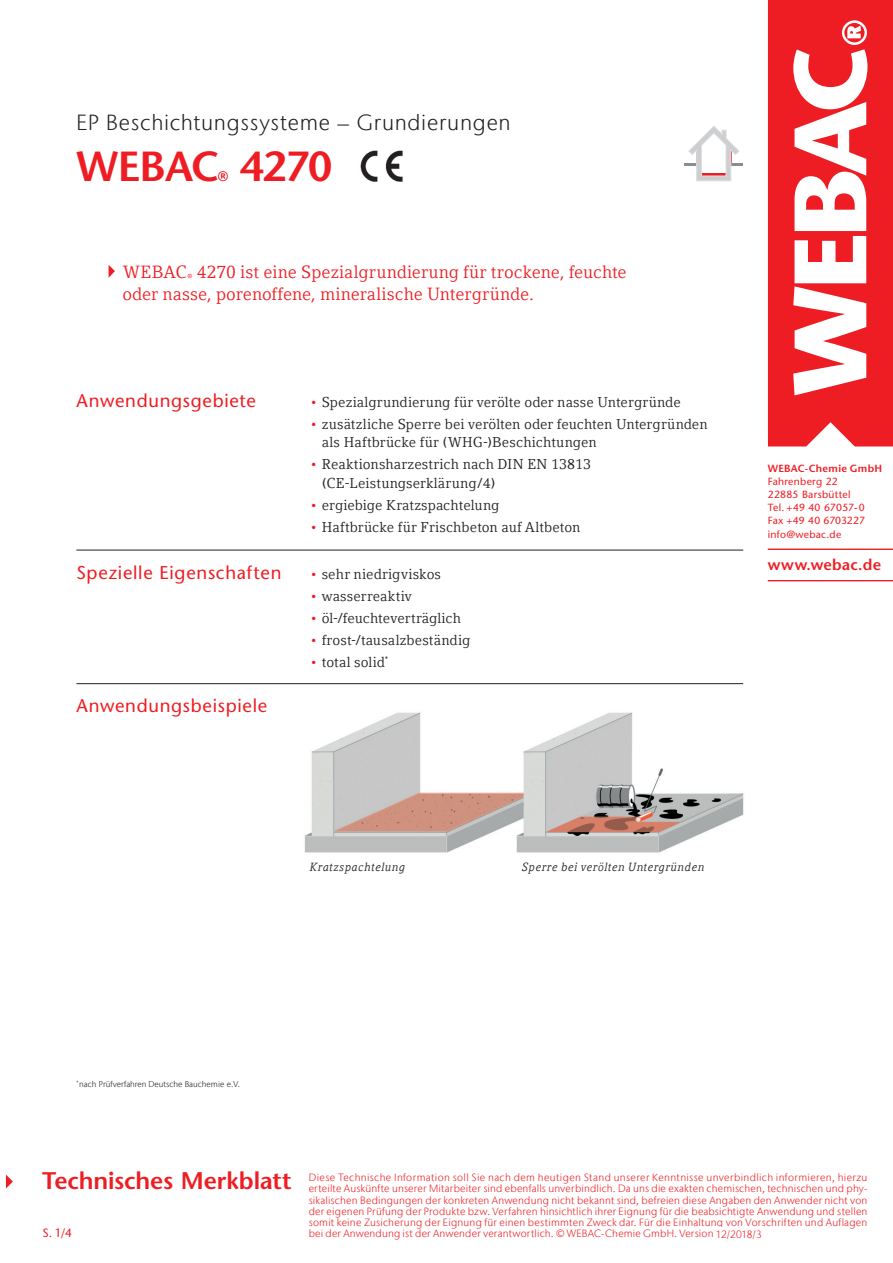
<style>
.page{position:relative;width:893px;height:1263px;background:#fff}
.page>*{position:absolute;margin:0;border:0;box-sizing:border-box;transform-origin:0 0}
.t1{font:600 42px "Stone Sans";letter-spacing:-.02em;color:#ee1d23}
.t2{font:600 24px "Stone Sans";letter-spacing:-.005em;color:#ee1d23}
.t3{font:300 21.9px "Stone Sans IIITC Com";letter-spacing:.03em;color:#231f20}
.t4{font:18.45px "Stone Sans";letter-spacing:.04em;color:#ee1d23}
.t5{font:17.7px/22.6px "Compatil Letter LT Com";color:#ee1d23}
.t6{font:600 15.45px "Stone Sans";letter-spacing:.02em;color:#ee1d23}
.t7{font:14.25px/18.5px "Compatil Letter LT Com";letter-spacing:.005em;color:#231f20}
.t8{font:600 13.8px "Stone Sans";color:#ee1d23}
.t9{font:12px "Stone Sans";color:#ee1d23}
.t10{font:italic 11.7px "Compatil Letter LT Com";letter-spacing:.035em;color:#231f20}
.t11{font:300 10.5px/11.2px "Stone Sans IIITC Com";letter-spacing:.015em;color:#ee1d23;text-align:justify}
.t12{font:10.35px/13.2px "Stone Sans";letter-spacing:.025em;color:#ee1d23}
.t13{font:600 10.35px "Stone Sans";letter-spacing:.025em;color:#ee1d23}
.t14{font:300 8.4px "Stone Sans IIITC Com";color:#231f20}
.t15{font:italic 5.85px "Compatil Letter LT Com";color:#ee1d23}
.s1{color:#ee1d23}
</style>
<div class="page">
<img style="left:76px;top:85px;width:755px;height:768px">
<svg style="left:109px;top:265px;width:6px;height:13px"></svg>
<img style="left:360px;top:151px;width:45px;height:30px">
<svg style="left:684px;top:126px;width:59px;height:55px"></svg>
<hr style="left:76px;top:550px;width:667px;height:1px;background:#231f20">
<hr style="left:76px;top:683px;width:667px;height:1px;background:#231f20">
<hr style="left:768px;top:580px;width:125px;height:1px;background:#ee1d23">
<hr style="left:768px;top:549px;width:125px;height:1px;background:#ee1d23">
<svg style="left:6px;top:1174px;width:7px;height:14px"></svg>
<svg style="left:768px;top:0;width:125px;height:446px;fill:#ee1d23"></svg>
<h3 class="t3" style="left:76px;top:109px;width:436px">EP Beschichtungssysteme – Grundierungen</h3>
<h1 class="t1" style="left:76px;top:141px;width:145px">WEBAC</h1>
<h1 class="t1" style="left:239px;top:141px;width:94px">4270</h1>
<h3 class="t8" style="left:218px;top:168px;width:12px">®</h3>
<h3 class="t5" style="left:123px;top:260px;width:506px;text-indent:74px">4270 ist eine Spezialgrundierung für trockene, feuchte oder nasse, porenoffene, mineralische Untergründe.</h3>
<h3 class="t5" style="left:123px;top:260px;width:65px">WEBAC</h3>
<p class="t15" style="left:188px;top:272px;width:6px">®</p>
<h3 class="t4" style="left:76px;top:389px;width:181px">Anwendungsgebiete</h3>
<h3 class="t7" style="left:310px;top:393px;width:372px"><span class="s1">•</span> Spezialgrundierung für verölte oder nasse Untergründe</h3>
<h3 class="t7" style="left:322px;top:415px;width:387px;text-indent:-12px"><span class="s1">•</span> zusätzliche Sperre bei verölten oder feuchten Untergründen als Haftbrücke für (WHG-)Beschichtungen</h3>
<h3 class="t7" style="left:322px;top:455px;width:271px;text-indent:-12px"><span class="s1">•</span> Reaktionsharzestrich nach DIN EN 13813 (CE-Leistungserklärung/4)</h3>
<h3 class="t7" style="left:310px;top:496px;width:191px"><span class="s1">•</span> ergiebige Kratzspachtelung</h3>
<h3 class="t7" style="left:310px;top:518px;width:272px"><span class="s1">•</span> Haftbrücke für Frischbeton auf Altbeton</h3>
<h3 class="t4" style="left:76px;top:561px;width:207px">Spezielle Eigenschaften</h3>
<h3 class="t7" style="left:310px;top:565px;width:133px"><span class="s1">•</span> sehr niedrigviskos</h3>
<h3 class="t7" style="left:310px;top:587px;width:103px"><span class="s1">•</span> wasserreaktiv</h3>
<h3 class="t7" style="left:310px;top:609px;width:153px"><span class="s1">•</span> öl-/feuchteverträglich</h3>
<h3 class="t7" style="left:310px;top:631px;width:162px"><span class="s1">•</span> frost-/tausalzbeständig</h3>
<h3 class="t7" style="left:310px;top:653px;width:80px"><span class="s1">•</span> total solid<sup>*</sup></h3>
<h3 class="t4" style="left:76px;top:695px;width:192px">Anwendungsbeispiele</h3>
<p class="t10" style="left:310px;top:860px;width:97px">Kratzspachtelung</p>
<p class="t10" style="left:522px;top:860px;width:184px">Sperre bei verölten Untergründen</p>
<p class="t13" style="left:768px;top:462px;width:116px">WEBAC-Chemie GmbH</p>
<p class="t12" style="left:768px;top:475px;width:99px">Fahrenberg 22<br>22885 Barsbüttel<br>Tel. +49 40 67057-0<br>Fax +49 40 6703227 info@webac.de</p>
<h3 class="t6" style="left:768px;top:555px;width:115px">www.webac.de</h3>
<p class="t14" style="left:76px;top:1079px;width:165px"><sup>*</sup> nach Prüfverfahren Deutsche Bauchemie e .V .</p>
<h2 class="t2" style="left:42px;top:1166px;width:251px">Technisches Merkblatt</h2>
<p class="t9" style="left:43px;top:1226px;width:31px">S. 1/4</p>
<p class="t11" style="left:309px;top:1172px;width:560px">Diese Technische Information soll Sie nach dem heutigen Stand unserer Kenntnisse unverbindlich informieren, hierzu erteilte Auskünfte unserer Mitarbeiter sind ebenfalls unverbindlich. Da uns die exakten chemischen, technischen und phy&shy;sikalischen Bedingungen der konkreten Anwendung nicht bekannt sind, befreien diese Angaben den Anwender nicht von der eigenen Prüfung der Produkte bzw. Verfahren hinsichtlich ihrer Eignung für die beabsichtigte Anwendung und stellen somit keine Zusicherung der Eignung für einen bestimmten Zweck dar. Für die Einhaltung von Vorschriften und Auflagen bei der Anwendung ist der Anwender verantwortlich. © WEBAC-Chemie GmbH. Version 12/2018/3</p>
<p class="t11" style="left:730px;top:1228px;width:13px">18</p>
</div>
